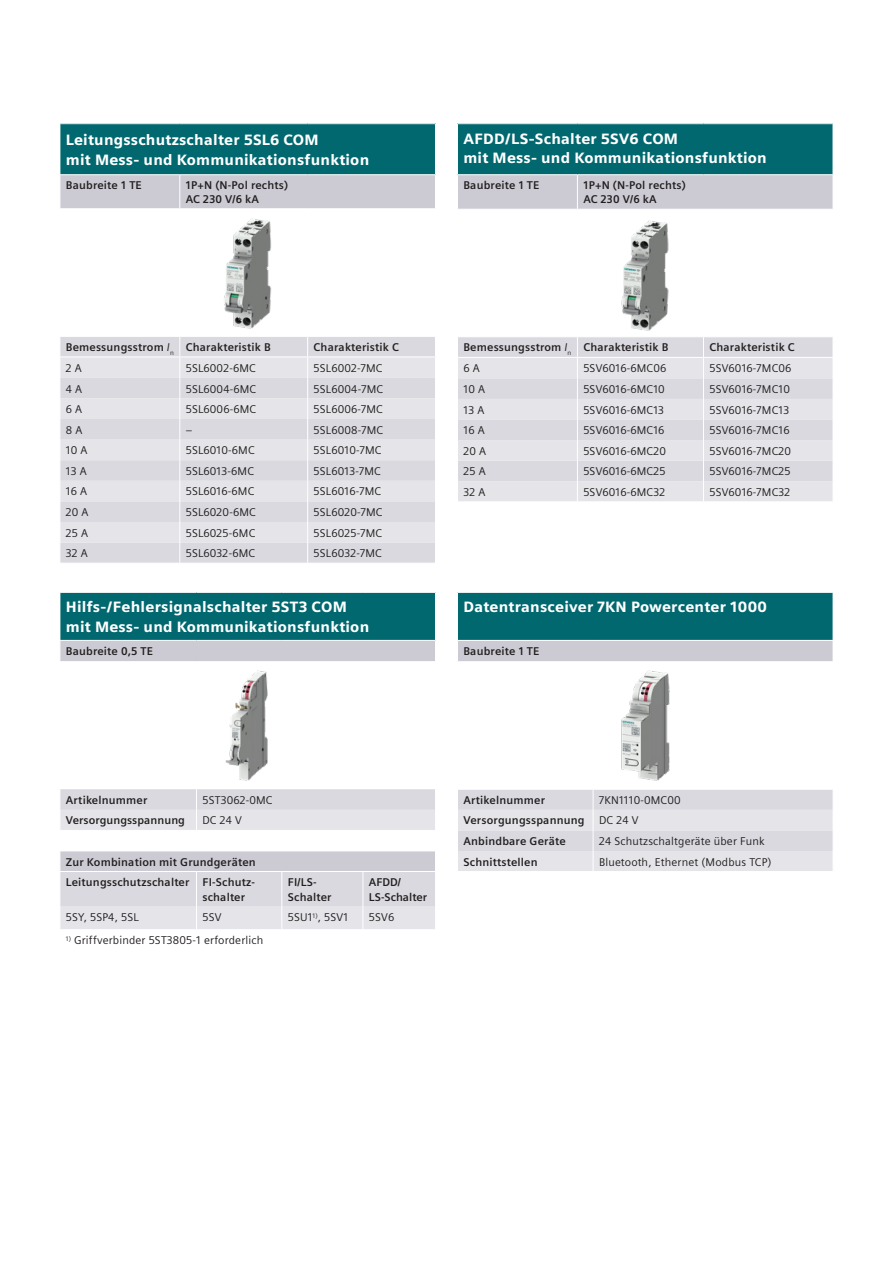
<style>
.page{position:relative;width:893px;height:1263px;background:#fff}
.page>*{position:absolute;margin:0;border:0;box-sizing:border-box;transform-origin:0 0}
.t1{font:900 15px/19.5px "Siemens Sans";letter-spacing:.015em;color:#fff}
.t2{font:11.25px "Siemens Sans";letter-spacing:.015em;color:#231f20}
.t3{font:700 11.25px/13.5px "Siemens Sans";letter-spacing:.015em;color:#231f20}
.s1{font-weight:400;font-style:italic}
</style>
<div class="page">
<div style="left:457px;top:124px;width:376px;height:51px;background:#01686f"></div>
<div style="left:458px;top:175px;width:375px;height:34px;background:#cccbd4"></div>
<div style="left:458px;top:337px;width:375px;height:20px;background:#d9d9df"></div>
<svg style="left:458px;top:358px;width:375px;height:143px;background:#e0e0e4"></svg>
<hr style="left:457px;top:124px;width:1px;height:50px;background:#fff">
<hr style="left:457px;top:174px;width:120px;height:1px;background:#fff">
<hr style="left:577px;top:174px;width:126px;height:1px;background:#fff">
<hr style="left:577px;top:175px;width:1px;height:34px;background:#fff">
<hr style="left:703px;top:174px;width:130px;height:1px;background:#fff">
<svg style="left:577px;top:337px;width:1px;height:164px"></svg>
<svg style="left:703px;top:337px;width:1px;height:164px"></svg>
<img style="left:621px;top:221px;width:48px;height:109px">
<div style="left:60px;top:592px;width:375px;height:48px;background:#01686f"></div>
<svg style="left:61px;top:641px;width:374px;height:140px"></svg>
<svg style="left:60px;top:641px;width:1px;height:20px"></svg>
<hr style="left:60px;top:661px;width:136px;height:1px;background:#fff">
<hr style="left:196px;top:661px;width:86px;height:1px;background:#fff">
<hr style="left:282px;top:661px;width:81px;height:1px;background:#fff">
<hr style="left:363px;top:661px;width:73px;height:1px;background:#fff">
<hr style="left:60px;top:592px;width:136px;height:1px;background:#fff">
<hr style="left:60px;top:593px;width:1px;height:47px;background:#fff">
<hr style="left:196px;top:592px;width:86px;height:1px;background:#fff">
<hr style="left:282px;top:592px;width:81px;height:1px;background:#fff">
<hr style="left:363px;top:592px;width:73px;height:1px;background:#fff">
<svg style="left:60px;top:789px;width:375px;height:140px"></svg>
<img style="left:224px;top:671px;width:47px;height:109px">
<div style="left:60px;top:124px;width:375px;height:51px;background:#01686f"></div>
<div style="left:61px;top:175px;width:374px;height:33px;background:#cccbd4"></div>
<svg style="left:61px;top:337px;width:374px;height:226px;background:#dadae0"></svg>
<svg style="left:61px;top:358px;width:374px;height:184px;background:#dfdfe4"></svg>
<hr style="left:60px;top:124px;width:1px;height:50px;background:#fff">
<hr style="left:60px;top:174px;width:120px;height:1px;background:#fff">
<hr style="left:180px;top:174px;width:128px;height:1px;background:#fff">
<hr style="left:179px;top:175px;width:1px;height:33px;background:#fff">
<hr style="left:308px;top:174px;width:128px;height:1px;background:#fff">
<hr style="left:60px;top:357px;width:120px;height:1px;background:#fff">
<hr style="left:180px;top:357px;width:128px;height:1px;background:#fff">
<hr style="left:308px;top:357px;width:128px;height:1px;background:#fff">
<svg style="left:60px;top:337px;width:1px;height:226px"></svg>
<svg style="left:179px;top:337px;width:1px;height:226px"></svg>
<svg style="left:307px;top:337px;width:1px;height:226px"></svg>
<img style="left:224px;top:219px;width:47px;height:109px">
<div style="left:457px;top:592px;width:376px;height:48px;background:#01686f"></div>
<div style="left:457px;top:640px;width:376px;height:22px;background:#cccbd4"></div>
<svg style="left:458px;top:790px;width:375px;height:81px;background:#dfdfe4"></svg>
<svg style="left:457px;top:641px;width:1px;height:20px"></svg>
<hr style="left:457px;top:661px;width:136px;height:1px;background:#fff">
<hr style="left:593px;top:661px;width:240px;height:1px;background:#fff">
<hr style="left:457px;top:592px;width:136px;height:1px;background:#fff">
<hr style="left:457px;top:593px;width:1px;height:47px;background:#fff">
<hr style="left:593px;top:592px;width:240px;height:1px;background:#fff">
<hr style="left:457px;top:640px;width:136px;height:1px;background:#fff">
<hr style="left:593px;top:640px;width:240px;height:1px;background:#fff">
<img style="left:621px;top:671px;width:49px;height:109px">
<h1 class="t1" style="left:66px;top:130px;width:305px">Leitungsschutzschalter 5SL6 COM<br>mit Mess- und Kommunikationsfunktion</h1>
<p class="t3" style="left:66px;top:179px;width:78px">Baubreite 1 TE</p>
<p class="t3" style="left:186px;top:179px;width:104px">1P+N (N-Pol rechts)<br>AC 230 V/6 kA</p>
<h1 class="t1" style="left:463px;top:129px;width:305px">AFDD/LS-Schalter 5SV6 COM<br>mit Mess- und Kommunikationsfunktion</h1>
<p class="t3" style="left:463px;top:179px;width:78px">Baubreite 1 TE</p>
<p class="t3" style="left:583px;top:179px;width:104px">1P+N (N-Pol rechts)<br>AC 230 V/6 kA</p>
<p class="t3" style="left:66px;top:340px;width:207px">Bemessungsstrom <span class="s1">I</span><sub>n</sub> Charakteristik B</p>
<p class="t3" style="left:314px;top:340px;width:87px">Charakteristik C</p>
<p class="t2" style="left:66px;top:362px;width:18px">2 A</p>
<p class="t2" style="left:186px;top:362px;width:71px">5SL6002-6MC</p>
<p class="t2" style="left:314px;top:362px;width:70px">5SL6002-7MC</p>
<p class="t2" style="left:66px;top:382px;width:18px">4 A</p>
<p class="t2" style="left:186px;top:382px;width:72px">5SL6004-6MC</p>
<p class="t2" style="left:314px;top:382px;width:71px">5SL6004-7MC</p>
<p class="t2" style="left:66px;top:403px;width:18px">6 A</p>
<p class="t2" style="left:186px;top:403px;width:72px">5SL6006-6MC</p>
<p class="t2" style="left:314px;top:403px;width:71px">5SL6006-7MC</p>
<p class="t2" style="left:66px;top:423px;width:18px">8 A</p>
<p class="t2" style="left:186px;top:423px;width:8px">–</p>
<p class="t2" style="left:314px;top:423px;width:71px">5SL6008-7MC</p>
<p class="t2" style="left:66px;top:444px;width:23px">10 A</p>
<p class="t2" style="left:186px;top:444px;width:70px">5SL6010-6MC</p>
<p class="t2" style="left:314px;top:444px;width:69px">5SL6010-7MC</p>
<p class="t2" style="left:66px;top:465px;width:22px">13 A</p>
<p class="t2" style="left:186px;top:465px;width:70px">5SL6013-6MC</p>
<p class="t2" style="left:314px;top:465px;width:69px">5SL6013-7MC</p>
<p class="t2" style="left:66px;top:485px;width:23px">16 A</p>
<p class="t2" style="left:186px;top:485px;width:70px">5SL6016-6MC</p>
<p class="t2" style="left:314px;top:485px;width:69px">5SL6016-7MC</p>
<p class="t2" style="left:66px;top:506px;width:24px">20 A</p>
<p class="t2" style="left:186px;top:506px;width:71px">5SL6020-6MC</p>
<p class="t2" style="left:314px;top:506px;width:70px">5SL6020-7MC</p>
<p class="t2" style="left:66px;top:526px;width:24px">25 A</p>
<p class="t2" style="left:186px;top:526px;width:71px">5SL6025-6MC</p>
<p class="t2" style="left:314px;top:526px;width:70px">5SL6025-7MC</p>
<p class="t2" style="left:66px;top:547px;width:24px">32 A</p>
<p class="t2" style="left:186px;top:547px;width:71px">5SL6032-6MC</p>
<p class="t2" style="left:314px;top:547px;width:70px">5SL6032-7MC</p>
<h1 class="t1" style="left:66px;top:597px;width:305px">Hilfs-/Fehlersignalschalter 5ST3 COM mit Mess- und Kommunikationsfunktion</h1>
<p class="t3" style="left:66px;top:644px;width:89px">Baubreite 0,5 TE</p>
<p class="t3" style="left:463px;top:341px;width:207px">Bemessungsstrom <span class="s1">I</span><sub>n</sub> Charakteristik B</p>
<p class="t3" style="left:709px;top:341px;width:87px">Charakteristik C</p>
<p class="t2" style="left:463px;top:362px;width:18px">6 A</p>
<p class="t2" style="left:583px;top:362px;width:84px">5SV6016-6MC06</p>
<p class="t2" style="left:709px;top:362px;width:83px">5SV6016-7MC06</p>
<p class="t2" style="left:463px;top:383px;width:23px">10 A</p>
<p class="t2" style="left:583px;top:383px;width:83px">5SV6016-6MC10</p>
<p class="t2" style="left:709px;top:383px;width:82px">5SV6016-7MC10</p>
<p class="t2" style="left:463px;top:403px;width:22px">13 A</p>
<p class="t2" style="left:583px;top:403px;width:82px">5SV6016-6MC13</p>
<p class="t2" style="left:709px;top:403px;width:81px">5SV6016-7MC13</p>
<p class="t2" style="left:463px;top:424px;width:23px">16 A</p>
<p class="t2" style="left:583px;top:424px;width:83px">5SV6016-6MC16</p>
<p class="t2" style="left:709px;top:424px;width:82px">5SV6016-7MC16</p>
<p class="t2" style="left:463px;top:444px;width:24px">20 A</p>
<p class="t2" style="left:583px;top:444px;width:84px">5SV6016-6MC20</p>
<p class="t2" style="left:709px;top:444px;width:83px">5SV6016-7MC20</p>
<p class="t2" style="left:463px;top:465px;width:24px">25 A</p>
<p class="t2" style="left:583px;top:465px;width:84px">5SV6016-6MC25</p>
<p class="t2" style="left:709px;top:465px;width:83px">5SV6016-7MC25</p>
<p class="t2" style="left:463px;top:486px;width:24px">32 A</p>
<p class="t2" style="left:583px;top:486px;width:83px">5SV6016-6MC32</p>
<p class="t2" style="left:709px;top:486px;width:82px">5SV6016-7MC32</p>
<h1 class="t1" style="left:463px;top:597px;width:305px">Datentransceiver 7KN Powercenter 1000</h1>
<p class="t3" style="left:463px;top:644px;width:78px">Baubreite 1 TE</p>
<p class="t3" style="left:66px;top:793px;width:83px">Artikelnummer</p>
<p class="t2" style="left:202px;top:794px;width:72px">5ST3062-0MC</p>
<p class="t3" style="left:66px;top:814px;width:121px">Versorgungsspannung</p>
<p class="t2" style="left:202px;top:814px;width:41px">DC 24 V</p>
<p class="t3" style="left:66px;top:851px;width:191px;line-height:20.5px">Zur Kombination mit Grundgeräten<br>Leitungsschutzschalter FI-Schutz--</p>
<p class="t3" style="left:202px;top:890px;width:44px">schalter</p>
<p class="t3" style="left:288px;top:875px;width:45px;line-height:14.7px">FI/LS-<br>Schalter</p>
<p class="t3" style="left:369px;top:875px;width:60px;line-height:14.7px">AFDD/<br>LS-Schalter</p>
<p class="t2" style="left:66px;top:911px;width:74px">5SY, 5SP4, 5SL</p>
<p class="t2" style="left:202px;top:911px;width:20px">5SV</p>
<p class="t2" style="left:288px;top:911px;width:62px">5SU1<sup>1)</sup>, 5SV1</p>
<p class="t2" style="left:369px;top:911px;width:27px">5SV6</p>
<p class="t2" style="left:66px;top:934px;width:199px"><sup>1)</sup> Griffverbinder 5ST3805-1 erforderlich</p>
<p class="t3" style="left:463px;top:793px;width:83px">Artikelnummer</p>
<p class="t2" style="left:599px;top:794px;width:83px">7KN1110-0MC00</p>
<p class="t3" style="left:463px;top:814px;width:123px">Versorgungsspannung</p>
<p class="t2" style="left:599px;top:814px;width:41px">DC 24 V</p>
<p class="t3" style="left:463px;top:834px;width:104px">Anbindbare Geräte</p>
<p class="t2" style="left:599px;top:835px;width:167px">24 Schutzschaltgeräte über Funk</p>
<p class="t3" style="left:463px;top:855px;width:76px">Schnittstellen</p>
<p class="t2" style="left:599px;top:855px;width:174px">Bluetooth, Ethernet (Modbus TCP)</p>
</div>
